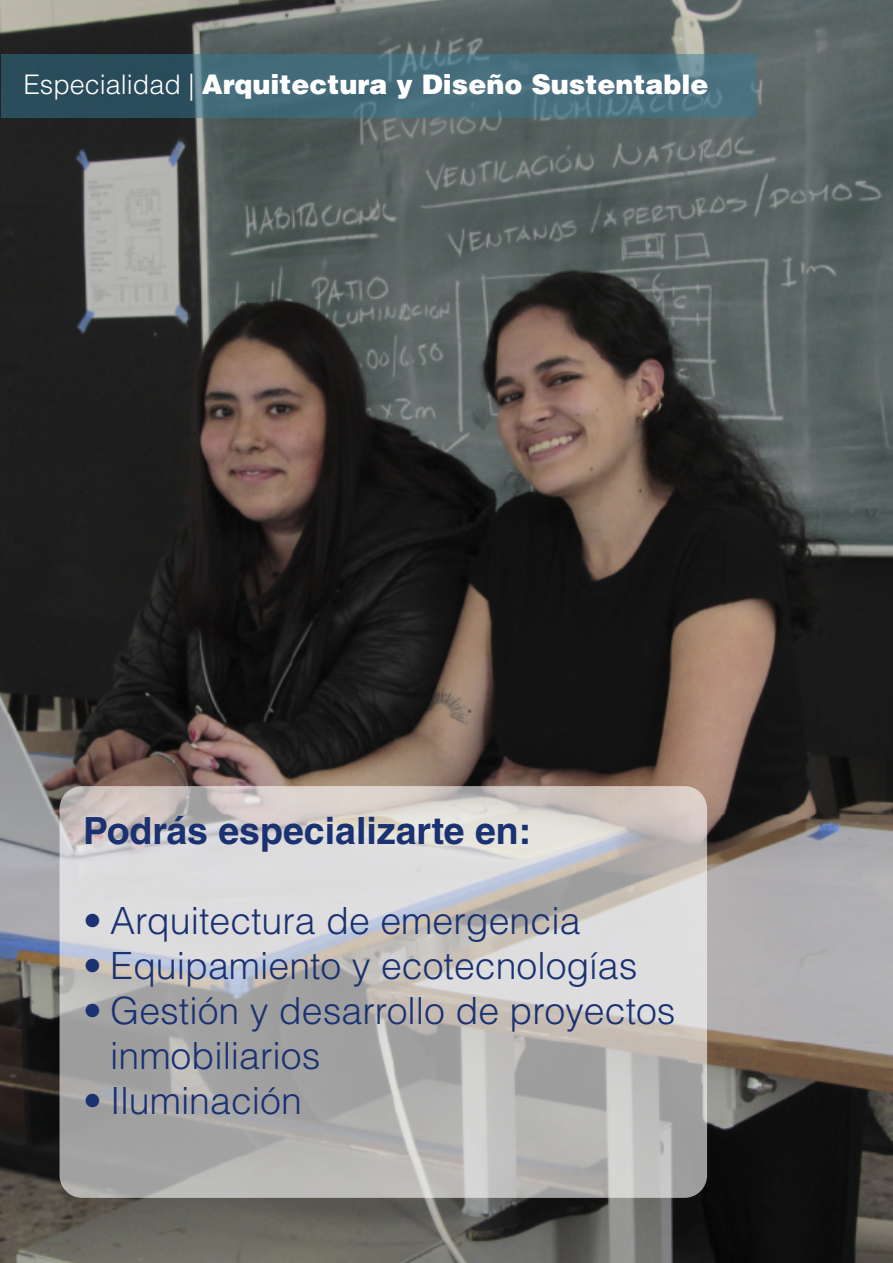
<style>
.page{position:relative;width:893px;height:1263px;background:#fff}
.page>*{position:absolute;margin:0;border:0;box-sizing:border-box;transform-origin:0 0}
.t1{font:300 37.5px/45px "Helvetica LT Std";color:#1a3172}
.t2{font:700 37.5px "Helvetica LT Std";color:#1a3172}
.t3{font:900 27px "Helvetica LT Std";color:#fff}
.s1{font-weight:300}
</style>
<div class="page">
<img style="left:0;top:0;width:893px;height:1263px">
<svg style="left:60px;top:786px;width:647px;height:412px;background:#c1bfbe"></svg>
<svg style="left:1px;top:54px;width:755px;height:63px;background:#406675"></svg>
<p class="t3" style="left:23px;top:67px;width:687px"><span class="s1">Especialidad |</span> Arquitectura y Diseño Sustentable</p>
<p class="t2" style="left:83px;top:808px;width:450px">Podrás especializarte en:</p>
<p class="t1" style="left:83px;top:897px;width:499px">• Arquitectura de emergencia</p>
<p class="t1" style="left:83px;top:942px;width:556px">• Equipamiento y ecotecnologías</p>
<p class="t1" style="left:110px;top:987px;width:567px;text-indent:-27px">• Gestión y desarrollo de proyectos inmobiliarios</p>
<p class="t1" style="left:83px;top:1077px;width:220px">• Iluminación</p>
</div>
